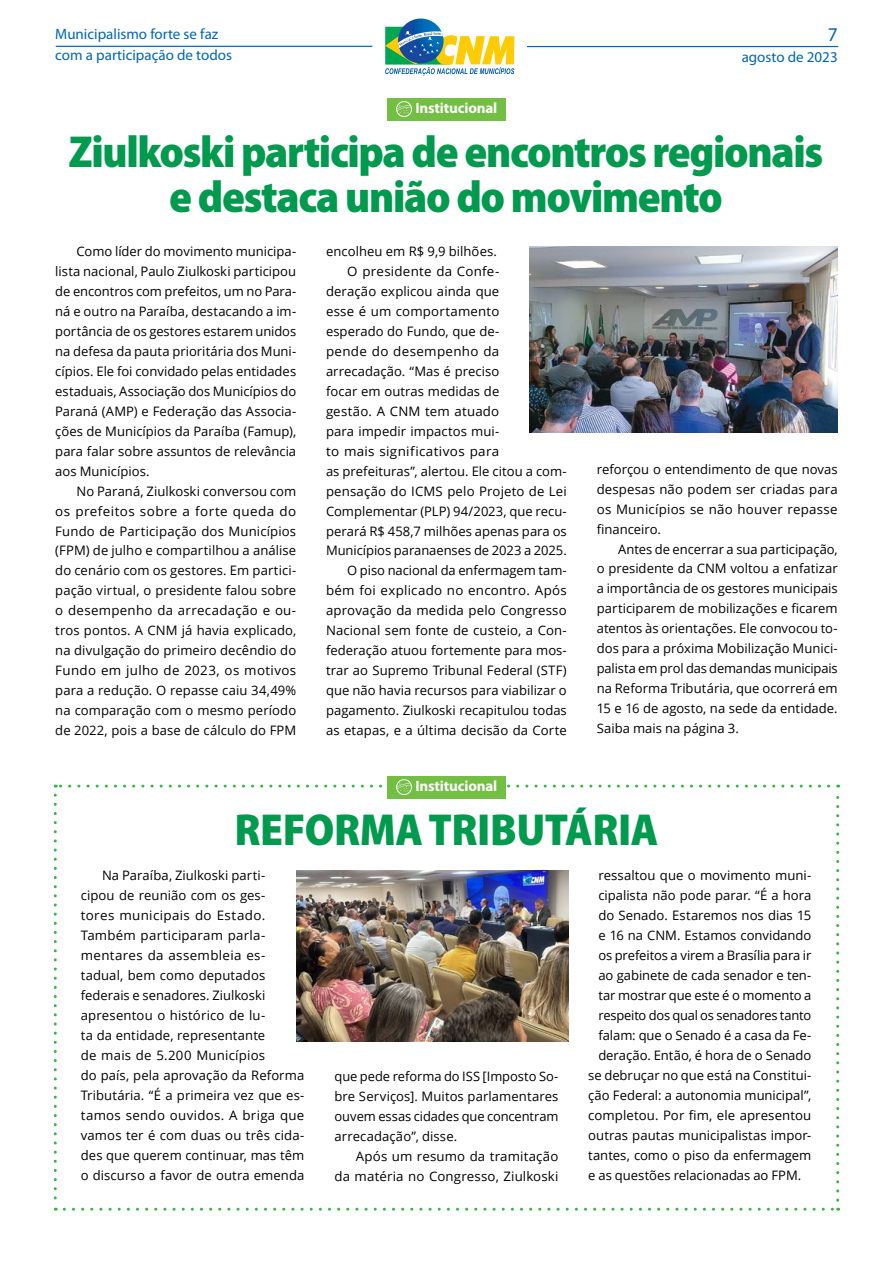
<style>
.page{position:relative;width:893px;height:1263px;background:#fff}
.page>*{position:absolute;margin:0;border:0;box-sizing:border-box;transform-origin:0 0}
.TÍTULO{font:900 semi-condensed 45px/45px "Myriad Pro";letter-spacing:-.03em;color:#009a4e;text-align:center}
.TÍTULO-2{font:900 semi-condensed 45px "Myriad Pro";letter-spacing:-.01em;color:#009a4e}
.t1{font:19.5px "Myriad Pro";color:#0066b3}
.t2{font:15px/21px "Myriad Pro";color:#0066b3}
.RETRANCA{font:700 15px "Myriad Pro";letter-spacing:-.01em;color:#fff}
.TEXTO{font:13.05px/20px "Open Sans";letter-spacing:.005em;color:#000;text-align:justify}
.TEXTO-2{font:13.05px "Open Sans";letter-spacing:-.015em;color:#000}
</style>
<div class="page">
<svg style="left:398px;top:19px;width:46px;height:44px"></svg>
<svg style="left:385px;top:24px;width:129px;height:52px"></svg>
<hr style="left:527px;top:46px;width:311px;height:1px;background:#0066b3">
<hr style="left:56px;top:46px;width:316px;height:1px;background:#0066b3">
<div style="left:387px;top:98px;width:119px;height:22px;background:#72bf44"></div>
<svg style="left:398px;top:105px;width:14px;height:10px"></svg>
<div style="left:396px;top:101px;width:16px;height:16px;border:1px solid #fff;border-radius:50%"></div>
<img style="left:529px;top:246px;width:309px;height:187px">
<div style="left:387px;top:776px;width:119px;height:22px;background:#72bf44"></div>
<svg style="left:54px;top:783px;width:785px;height:428px"></svg>
<div style="left:396px;top:779px;width:16px;height:16px;border:1px solid #fff;border-radius:50%"></div>
<p class="t2" style="left:55px;top:24px;width:178px">Municipalismo forte se faz com a participação de todos</p>
<h2 class="t1" style="left:828px;top:23px;width:12px">7</h2>
<p class="t2" style="left:742px;top:47px;width:98px">agosto de 2023</p>
<p class="RETRANCA" style="left:415px;top:98px;width:84px">Institucional</p>
<p class="TÍTULO" style="left:69px;top:127px;width:756px">Ziulkoski participa de encontros regionais e destaca união do movimento</p>
<p class="TEXTO" style="left:55px;top:241px;width:242px;text-indent:21px">Como líder do movimento municipa&shy;lista nacional, Paulo Ziulkoski participou de encontros com prefeitos, um no Para&shy;ná e outro na Paraíba, destacando a im&shy;portância de os gestores estarem unidos na defesa da pauta prioritária dos Muni&shy;cípios. Ele foi convidado pelas entidades estaduais, Associação dos Municípios do Paraná (AMP) e Federação das Associa&shy;ções de Municípios da Paraíba (Famup), para falar sobre assuntos de relevância aos Municípios.</p>
<p class="TEXTO" style="left:55px;top:481px;width:242px;text-indent:21px">No Paraná, Ziulkoski conversou com os prefeitos sobre a forte queda do Fundo de Participação dos Municípios (FPM) de julho e compartilhou a análise do cenário com os gestores. Em partici&shy;pação virtual, o presidente falou sobre o desempenho da arrecadação e ou&shy;tros pontos. A CNM já havia explicado, na divulgação do primeiro decêndio do Fundo em julho de 2023, os motivos para a redução. O repasse caiu 34,49% na comparação com o mesmo período de 2022, pois a base de cálculo do FPM</p>
<p class="TEXTO" style="left:326px;top:241px;width:173px">encolheu em R$ 9,9 bilhões.</p>
<p class="TEXTO" style="left:326px;top:261px;width:242px;text-align:left;text-indent:21px">O presidente da Confe-<br>deração explicou ainda que<br>esse é um comportamento<br>esperado do Fundo, que de-<br>pende do desempenho da arrecadação. “Mas é preciso<br>focar em outras medidas de<br>gestão. A CNM tem atuado<br>para impedir impactos mui-<br>to mais significativos para<br>as prefeituras”, alertou. Ele citou a com&shy;pensação do ICMS pelo Projeto de Lei<br>Complementar (PLP) 94/2023, que recu&shy;perará R$ 458,7 milhões apenas para os<br>Municípios paranaenses de 2023 a 2025.</p>
<p class="TEXTO" style="left:326px;top:560px;width:242px;text-indent:21px">O piso nacional da enfermagem tam&shy;bém foi explicado no encontro. Após aprovação da medida pelo Congresso Nacional sem fonte de custeio, a Con&shy;federação atuou fortemente para mos&shy;trar ao Supremo Tribunal Federal (STF) que não havia recursos para viabilizar o pagamento. Ziulkoski recapitulou todas as etapas, e a última decisão da Corte</p>
<p class="TEXTO" style="left:597px;top:459px;width:242px">reforçou o entendimento de que novas despesas não podem ser criadas para os Municípios se não houver repasse financeiro.</p>
<p class="TEXTO" style="left:597px;top:538px;width:242px;text-indent:21px">Antes de encerrar a sua participação, o presidente da CNM voltou a enfatizar a importância de os gestores municipais participarem de mobilizações e ficarem atentos às orientações. Ele convocou to&shy;dos para a próxima Mobilização Munici&shy;palista em prol das demandas municipais na Reforma Tributária, que ocorrerá em 15 e 16 de agosto, na sede da entidade.<br>Saiba mais na página 3.</p>
<p class="RETRANCA" style="left:415px;top:776px;width:84px">Institucional</p>
<p class="TÍTULO-2" style="left:234px;top:800px;width:425px">REFORMA TRIBUTÁRIA</p>
<p class="TEXTO" style="left:81px;top:865px;width:225px;text-align:left;text-indent:21px">Na Paraíba, Ziulkoski parti-<br>cipou de reunião com os ges-<br>tores municipais do Estado.<br>Também participaram parla&shy;mentares da assembleia es&shy;tadual, bem como deputados federais e senadores. Ziulkoski apresentou o histórico de lu-<br>ta da entidade, representante<br>de mais de 5.200 Municípios<br>do país, pela aprovação da Reforma<br>Tributária. “É a primeira vez que es&shy;tamos sendo ouvidos. A briga que vamos ter é com duas ou três cida&shy;des que querem continuar, mas têm o discurso a favor de outra emenda</p>
<p class="TEXTO" style="left:334px;top:1066px;width:225px">que pede reforma do ISS [Imposto So&shy;bre Serviços]. Muitos parlamentares ouvem essas cidades que concentram arrecadação”, disse.</p>
<p class="TEXTO" style="left:334px;top:1146px;width:225px;text-align:right">Após um resumo da tramitação<br>da matéria no Congresso, Ziulkoski</p>
<p class="TEXTO" style="left:598px;top:865px;width:215px">ressaltou que o movimento muni-</p>
<p class="TEXTO" style="left:598px;top:885px;width:215px">cipalista não pode parar. “É a hora</p>
<p class="TEXTO" style="left:598px;top:905px;width:214px">do Senado. Estaremos nos dias 15</p>
<p class="TEXTO" style="left:598px;top:925px;width:215px">e 16 na CNM. Estamos convidando</p>
<p class="TEXTO" style="left:598px;top:945px;width:214px">os prefeitos a virem a Brasília para ir</p>
<p class="TEXTO" style="left:598px;top:965px;width:215px">ao gabinete de cada senador e ten-</p>
<p class="TEXTO" style="left:598px;top:985px;width:215px">tar mostrar que este é o momento a</p>
<p class="TEXTO-2" style="left:598px;top:1006px;width:215px">respeito dos qual os senadores tanto</p>
<p class="TEXTO" style="left:598px;top:1025px;width:215px">falam: que o Senado é a casa da Fe-</p>
<p class="TEXTO" style="left:598px;top:1045px;width:215px">deração. Então, é hora de o Senado</p>
<p class="TEXTO" style="left:588px;top:1065px;width:225px">se debruçar no que está na Constitui-</p>
<p class="TEXTO" style="left:588px;top:1085px;width:225px">ção Federal: a autonomia municipal”,</p>
<p class="TEXTO" style="left:588px;top:1105px;width:225px">completou. Por fim, ele apresentou</p>
<p class="TEXTO" style="left:588px;top:1125px;width:225px">outras pautas municipalistas impor-</p>
<p class="TEXTO" style="left:588px;top:1145px;width:225px">tantes, como o piso da enfermagem</p>
<p class="TEXTO" style="left:588px;top:1165px;width:215px">e as questões relacionadas ao FPM.</p>
</div>
